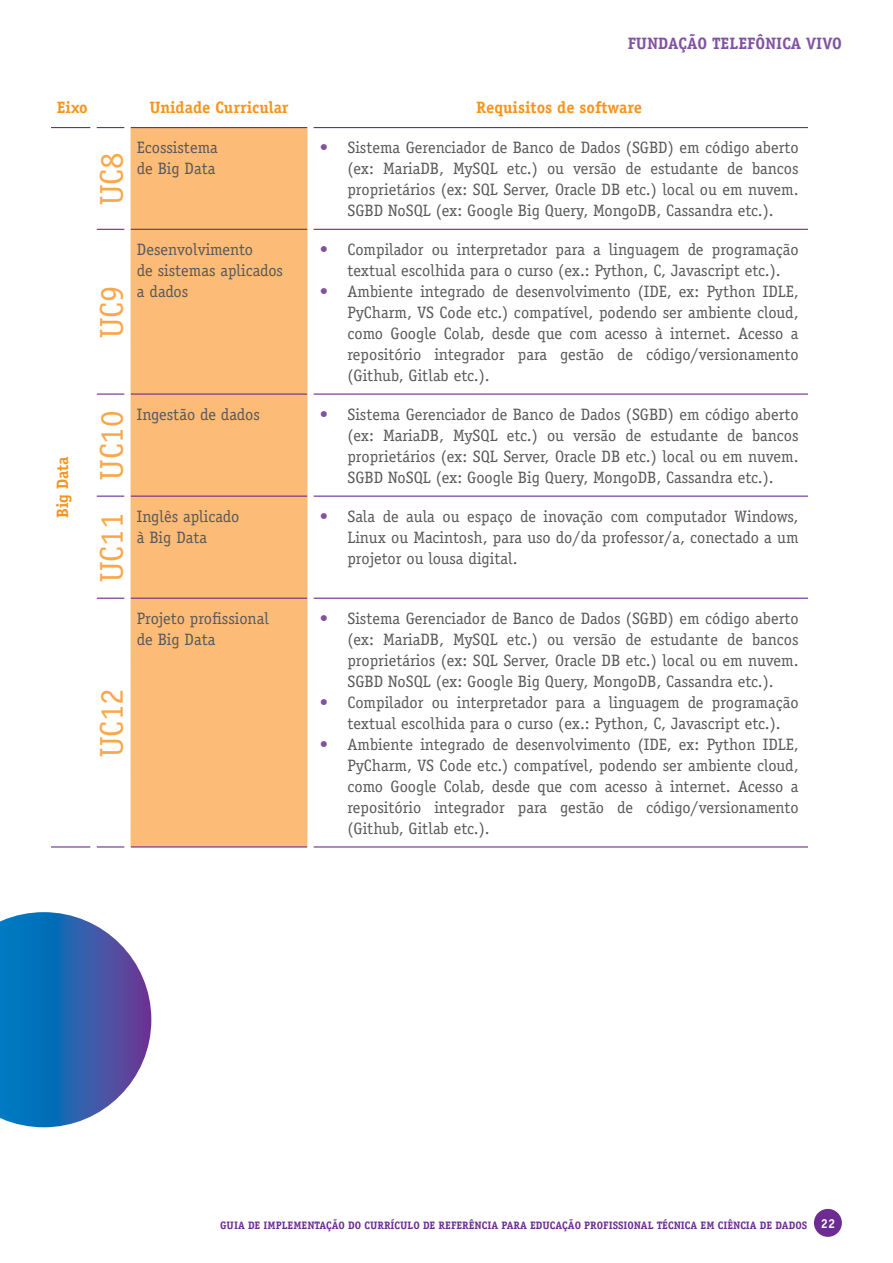
<style>
.page{position:relative;width:893px;height:1263px;background:#fff}
.page>*{position:absolute;margin:0;border:0;box-sizing:border-box;transform-origin:0 0}
.t1{font:33px "Officina Serif";color:#faa74a}
.t2{font:16.5px/21px "Officina Serif";color:#58595b;text-align:justify}
.t3{font:700 16.5px "Officina Serif";color:#f7941e}
.t4{font:700 16.5px "Officina Serif";color:#8252a1}
.t5{font:700 10.8px "Officina Serif";color:#6d2c91}
.s1{color:#8252a1}
.s2{font-size:12.9px;color:#fff}
</style>
<div class="page">
<div style="left:814px;top:1209px;width:28px;height:28px;background:#6d2c91;border-radius:50%"></div>
<div style="left:131px;top:128px;width:176px;height:718px;background:#fcbb76"></div>
<hr style="left:51px;top:127px;width:40px;height:1px;background:#6d2c91">
<svg style="left:97px;top:127px;width:28px;height:1px"></svg>
<hr style="left:313px;top:127px;width:495px;height:1px;background:#6d2c91">
<svg style="left:97px;top:229px;width:28px;height:1px"></svg>
<hr style="left:313px;top:229px;width:495px;height:1px;background:#6d2c91">
<hr style="left:97px;top:393px;width:28px;height:2px;background:#6d2c91">
<hr style="left:313px;top:393px;width:495px;height:2px;background:#6d2c91">
<svg style="left:97px;top:496px;width:28px;height:1px"></svg>
<hr style="left:313px;top:496px;width:495px;height:1px;background:#6d2c91">
<svg style="left:97px;top:598px;width:28px;height:1px"></svg>
<hr style="left:313px;top:598px;width:495px;height:1px;background:#6d2c91">
<hr style="left:131px;top:127px;width:176px;height:1px;background:#6d2c91">
<hr style="left:131px;top:229px;width:176px;height:1px;background:#6d2c91">
<hr style="left:131px;top:393px;width:176px;height:2px;background:#6d2c91">
<hr style="left:131px;top:496px;width:176px;height:1px;background:#6d2c91">
<hr style="left:131px;top:598px;width:176px;height:1px;background:#6d2c91">
<hr style="left:51px;top:846px;width:40px;height:1px;background:#6d2c91">
<svg style="left:97px;top:846px;width:28px;height:1px"></svg>
<hr style="left:313px;top:846px;width:495px;height:1px;background:#6d2c91">
<hr style="left:131px;top:846px;width:176px;height:1px;background:#6d2c91">
<svg style="left:0;top:912px;width:151px;height:215px"></svg>
<p class="t4" style="left:628px;top:33px;width:216px">FUNDAÇÃO TELEFÔNICA VIVO</p>
<p class="t3" style="left:57px;top:97px;width:33px">Eixo</p>
<p class="t3" style="left:149px;top:97px;width:141px">Unidade Curricular</p>
<p class="t3" style="left:476px;top:97px;width:167px">Requisitos de software</p>
<p class="t3" style="left:52px;top:518px;width:63px;rotate:-90deg">Big Data</p>
<h1 class="t1" style="left:92px;top:205px;width:54px;rotate:-90deg">UC8</h1>
<h1 class="t1" style="left:92px;top:338px;width:54px;rotate:-90deg">UC9</h1>
<p class="t2" style="left:137px;top:137px;width:82px">Ecossistema de Big Data</p>
<p class="t2" style="left:347px;top:137px;width:453px;text-indent:-28px"><span class="s1">•</span> Sistema Gerenciador de Banco de Dados (SGBD) em código aberto (ex: MariaDB, MySQL etc.) ou versão de estudante de bancos proprietários (ex: SQL Server, Oracle DB etc.) local ou em nuvem.<br>SGBD NoSQL (ex: Google Big Query, MongoDB, Cassandra etc.).</p>
<p class="t2" style="left:137px;top:239px;width:148px;text-align:left">Desenvolvimento<br>de sistemas aplicados a dados</p>
<p class="t2" style="left:320px;top:239px;width:480px;text-align:center"><span class="s1">•</span> Compilador ou interpretador para a linguagem de programação textual escolhida para o curso (ex.: Python, C, Javascript etc.).</p>
<p class="t2" style="left:347px;top:281px;width:453px;text-indent:-28px"><span class="s1">•</span> Ambiente integrado de desenvolvimento (IDE, ex: Python IDLE, PyCharm, VS Code etc.) compatível, podendo ser ambiente cloud, como Google Colab, desde que com acesso à internet. Acesso a repositório integrador para gestão de código/versionamento (Github, Gitlab etc.).</p>
<h1 class="t1" style="left:92px;top:480px;width:71px;rotate:-90deg">UC10</h1>
<p class="t2" style="left:137px;top:404px;width:124px">Ingestão de dados</p>
<p class="t2" style="left:347px;top:404px;width:453px;text-indent:-28px"><span class="s1">•</span> Sistema Gerenciador de Banco de Dados (SGBD) em código aberto (ex: MariaDB, MySQL etc.) ou versão de estudante de bancos proprietários (ex: SQL Server, Oracle DB etc.) local ou em nuvem.<br>SGBD NoSQL (ex: Google Big Query, MongoDB, Cassandra etc.).</p>
<h1 class="t1" style="left:92px;top:582px;width:71px;rotate:-90deg">UC11</h1>
<p class="t2" style="left:137px;top:506px;width:104px">Inglês aplicado à Big Data</p>
<p class="t2" style="left:347px;top:506px;width:453px;text-indent:-28px"><span class="s1">•</span> Sala de aula ou espaço de inovação com computador Windows, Linux ou Macintosh, para uso do/da professor/a, conectado a um projetor ou lousa digital.</p>
<h1 class="t1" style="left:92px;top:757px;width:71px;rotate:-90deg">UC12</h1>
<p class="t2" style="left:137px;top:608px;width:134px">Projeto profissional de Big Data</p>
<p class="t2" style="left:347px;top:608px;width:453px;text-indent:-28px"><span class="s1">•</span> Sistema Gerenciador de Banco de Dados (SGBD) em código aberto (ex: MariaDB, MySQL etc.) ou versão de estudante de bancos proprietários (ex: SQL Server, Oracle DB etc.) local ou em nuvem.<br>SGBD NoSQL (ex: Google Big Query, MongoDB, Cassandra etc.).</p>
<p class="t2" style="left:320px;top:692px;width:480px;text-align:center"><span class="s1">•</span> Compilador ou interpretador para a linguagem de programação textual escolhida para o curso (ex.: Python, C, Javascript etc.).</p>
<p class="t2" style="left:347px;top:734px;width:453px;text-indent:-28px"><span class="s1">•</span> Ambiente integrado de desenvolvimento (IDE, ex: Python IDLE, PyCharm, VS Code etc.) compatível, podendo ser ambiente cloud, como Google Colab, desde que com acesso à internet. Acesso a repositório integrador para gestão de código/versionamento (Github, Gitlab etc.).</p>
<p class="t5" style="left:220px;top:1218px;width:617px">GUIA DE IMPLEMENTAÇÃO DO CURRÍCULO DE REFERÊNCIA PARA EDUCAÇÃO PROFISSIONAL TÉCNICA EM CIÊNCIA DE DADOS <span class="s2">22</span></p>
</div>
